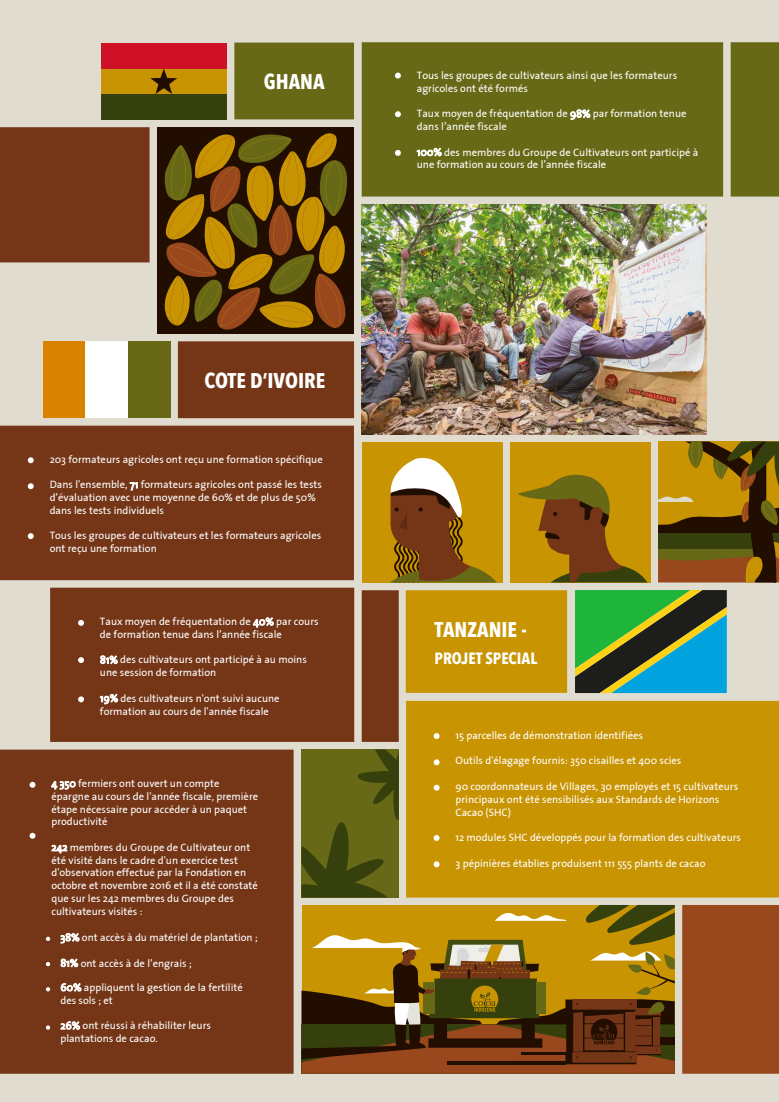
<style>
.page{position:relative;width:779px;height:1102px;background:#fff}
.page>*{position:absolute;margin:0;border:0;box-sizing:border-box;transform-origin:0 0}
.t1{font:700 21.25px "Avenir Next Condensed";color:#fff}
.t2{font:700 16.25px "Avenir Next Condensed";color:#fff}
.t3{font:10.62px/12.8px "The Sans Plain";color:#fff}
</style>
<div class="page">
<div style="left:0;top:0;width:779px;height:1101px;background:#e0ddd0"></div>
<div style="left:730px;top:42px;width:49px;height:154px;background:#686916"></div>
<div style="left:362px;top:42px;width:361px;height:154px;background:#686916"></div>
<svg style="left:395px;top:73px;width:6px;height:5px"></svg>
<svg style="left:395px;top:111px;width:6px;height:6px"></svg>
<svg style="left:395px;top:150px;width:6px;height:6px"></svg>
<svg style="left:570px;top:109px;width:20px;height:11px"></svg>
<svg style="left:417px;top:148px;width:24px;height:8px"></svg>
<div style="left:682px;top:905px;width:97px;height:168px;background:#99481e"></div>
<div style="left:406px;top:741px;width:373px;height:156px;background:#c99402"></div>
<svg style="left:433px;top:759px;width:6px;height:6px"></svg>
<svg style="left:433px;top:861px;width:6px;height:6px"></svg>
<svg style="left:433px;top:834px;width:6px;height:6px"></svg>
<svg style="left:433px;top:784px;width:6px;height:6px"></svg>
<div style="left:101px;top:94px;width:125px;height:25px;background:#35400d"></div>
<div style="left:101px;top:68px;width:125px;height:26px;background:#c99402"></div>
<div style="left:101px;top:43px;width:125px;height:25px;background:#ce1126"></div>
<svg style="left:150px;top:68px;width:27px;height:26px"></svg>
<svg style="left:301px;top:905px;width:373px;height:168px;background:#8a6415"></svg>
<div style="left:660px;top:1037px;width:14px;height:7px;background:#220e01"></div>
<div style="left:0;top:127px;width:149px;height:135px;background:#743617"></div>
<div style="left:234px;top:43px;width:120px;height:76px;background:#686916"></div>
<div style="left:178px;top:341px;width:176px;height:77px;background:#743617"></div>
<div style="left:157px;top:127px;width:196px;height:206px;background:#220e01"></div>
<svg style="left:164px;top:133px;width:183px;height:197px"></svg>
<div style="left:44px;top:341px;width:42px;height:77px;background:#d98200"></div>
<div style="left:86px;top:341px;width:42px;height:77px;background:#fff"></div>
<div style="left:128px;top:341px;width:42px;height:77px;background:#686916"></div>
<div style="left:0;top:425px;width:354px;height:155px;background:#743617"></div>
<svg style="left:130px;top:482px;width:8px;height:8px"></svg>
<svg style="left:28px;top:457px;width:6px;height:6px"></svg>
<svg style="left:28px;top:483px;width:6px;height:6px"></svg>
<svg style="left:28px;top:533px;width:6px;height:6px"></svg>
<div style="left:50px;top:587px;width:304px;height:154px;background:#743617"></div>
<svg style="left:253px;top:617px;width:21px;height:10px"></svg>
<svg style="left:100px;top:655px;width:18px;height:9px"></svg>
<svg style="left:100px;top:693px;width:18px;height:11px"></svg>
<svg style="left:78px;top:619px;width:6px;height:6px"></svg>
<svg style="left:78px;top:657px;width:6px;height:6px"></svg>
<svg style="left:78px;top:696px;width:6px;height:6px"></svg>
<div style="left:0;top:749px;width:293px;height:324px;background:#743617"></div>
<svg style="left:51px;top:781px;width:25px;height:8px"></svg>
<svg style="left:52px;top:844px;width:15px;height:9px"></svg>
<svg style="left:30px;top:781px;width:5px;height:6px"></svg>
<svg style="left:30px;top:832px;width:5px;height:6px"></svg>
<svg style="left:46px;top:936px;width:4px;height:4px"></svg>
<svg style="left:46px;top:961px;width:4px;height:4px"></svg>
<svg style="left:46px;top:986px;width:4px;height:5px"></svg>
<svg style="left:46px;top:1025px;width:4px;height:4px"></svg>
<svg style="left:61px;top:932px;width:18px;height:11px"></svg>
<svg style="left:61px;top:982px;width:20px;height:9px"></svg>
<svg style="left:61px;top:958px;width:17px;height:8px"></svg>
<svg style="left:61px;top:1020px;width:19px;height:9px"></svg>
<svg style="left:301px;top:749px;width:98px;height:148px;background:#595d13"></svg>
<svg style="left:362px;top:441px;width:417px;height:300px;background:#a1882e"></svg>
<img style="left:362px;top:204px;width:344px;height:230px">
<h1 class="t1" style="left:264px;top:68px;width:62px">GHANA</h1>
<h1 class="t1" style="left:204px;top:367px;width:122px">COTE D’IVOIRE</h1>
<p class="t3" style="left:50px;top:452px;width:274px">203 formateurs agricoles ont reçu une formation spécifique</p>
<p class="t3" style="left:50px;top:477px;width:274px">Dans l'ensemble, 71 formateurs agricoles ont passé les tests d’évaluation avec une moyenne de 60% et de plus de 50% dans les tests individuels</p>
<p class="t3" style="left:50px;top:528px;width:273px">Tous les groupes de cultivateurs et les formateurs agricoles ont reçu une formation</p>
<p class="t3" style="left:100px;top:614px;width:220px">Taux moyen de fréquentation de 40% par cours de formation tenue dans l’année fiscale</p>
<p class="t3" style="left:100px;top:653px;width:208px">81% des cultivateurs ont participé à au moins une session de formation</p>
<p class="t3" style="left:100px;top:691px;width:181px">19% des cultivateurs n'ont suivi aucune formation au cours de l'année fiscale</p>
<p class="t3" style="left:51px;top:776px;width:208px">4 350 fermiers ont ouvert un compte épargne au cours de l'année fiscale, première étape nécessaire pour accéder à un paquet productivité</p>
<p class="t3" style="left:51px;top:840px;width:208px">242 membres du Groupe de Cultivateur ont été visité dans le cadre d'un exercice test d'observation effectué par la Fondation en octobre et novembre 2016 et il a été constaté que sur les 242 membres du Groupe des cultivateurs visités :</p>
<p class="t3" style="left:60px;top:930px;width:199px">38% ont accès à du matériel de plantation ;</p>
<p class="t3" style="left:60px;top:980px;width:184px">60% appliquent la gestion de la fertilité des sols ; et</p>
<p class="t3" style="left:60px;top:955px;width:133px">81% ont accès à de l’engrais ;</p>
<p class="t3" style="left:60px;top:1018px;width:152px">26% ont réussi à réhabiliter leurs plantations de cacao.</p>
<p class="t3" style="left:417px;top:69px;width:262px">Tous les groupes de cultivateurs ainsi que les formateurs agricoles ont été formés</p>
<p class="t3" style="left:417px;top:107px;width:271px">Taux moyen de fréquentation de 98% par formation tenue dans l’année fiscale</p>
<p class="t3" style="left:417px;top:145px;width:283px">100% des membres du Groupe de Cultivateurs ont participé à une formation au cours de l’année fiscale</p>
<h1 class="t1" style="left:434px;top:615px;width:94px">TANZANIE -</h1>
<h2 class="t2" style="left:434px;top:647px;width:104px">PROJET SPECIAL</h2>
<p class="t3" style="left:455px;top:728px;width:189px">15 parcelles de démonstration identifiées</p>
<p class="t3" style="left:455px;top:754px;width:227px">Outils d'élagage fournis: 350 cisailles et 400 scies</p>
<p class="t3" style="left:455px;top:779px;width:284px">90 coordonnateurs de Villages, 30 employés et 15 cultivateurs principaux ont été sensibilisés aux Standards de Horizons<br>Cacao (SHC)</p>
<p class="t3" style="left:455px;top:830px;width:287px">12 modules SHC développés pour la formation des cultivateurs</p>
<p class="t3" style="left:455px;top:856px;width:251px">3 pépinières établies produisent 111 555 plants de cacao</p>
</div>
